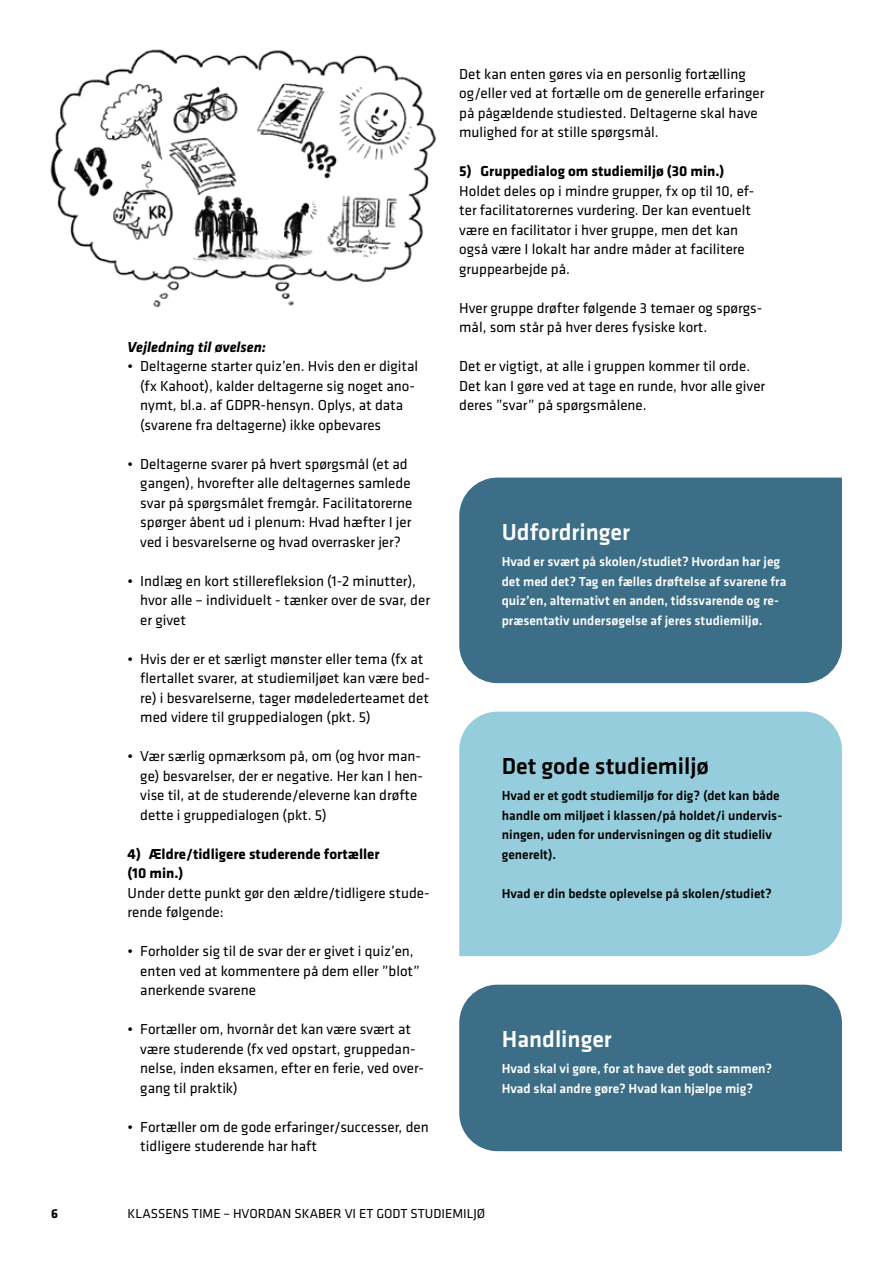
<style>
.page{position:relative;width:893px;height:1263px;background:#fff}
.page>*{position:absolute;margin:0;border:0;box-sizing:border-box;transform-origin:0 0}
.t1{font:500 24px "Klavika";color:#fff}
.t2{font:500 24px "Klavika";color:#000}
.t3{font:15px/19.5px "Klavika";color:#000}
.t4{font:700 15px/19.5px "Klavika";color:#000}
.t5{font:italic 700 15px "Klavika";color:#000}
.t6{font:500 13.5px/19.5px "Klavika";color:#fff}
.t7{font:500 13.5px/19.5px "Klavika";color:#000}
.t8{font:13.5px "Klavika";color:#000}
.t9{font:700 13.5px "Klavika";color:#000}
</style>
<div class="page">
<img style="left:50px;top:49px;width:387px;height:259px">
<div style="left:459px;top:712px;width:383px;height:244px;background:#96cddc"></div>
<div style="left:459px;top:985px;width:383px;height:166px;background:#3c6e87"></div>
<div style="left:459px;top:478px;width:383px;height:205px;background:#3c6e87"></div>
<p class="t5" style="left:128px;top:336px;width:140px">Vejledning til øvelsen:</p>
<p class="t3" style="left:140px;top:356px;width:279px;text-indent:-13px">• Deltagerne starter quiz’en. Hvis den er digital (fx Kahoot), kalder deltagerne sig noget ano&shy;nymt, bl.a. af GDPR-hensyn. Oplys, at data (svarene fra deltagerne) ikke opbevares</p>
<p class="t3" style="left:140px;top:453px;width:274px;text-indent:-13px">• Deltagerne svarer på hvert spørgsmål (et ad gangen), hvorefter alle deltagernes samlede svar på spørgsmålet fremgår. Facilitatorerne spørger åbent ud i plenum: Hvad hæfter I jer ved i besvarelserne og hvad overrasker jer?</p>
<p class="t3" style="left:140px;top:570px;width:291px;text-indent:-13px">• Indlæg en kort stillerefleksion (1-2 minutter), hvor alle – individuelt - tænker over de svar, der er givet</p>
<p class="t3" style="left:140px;top:648px;width:291px;text-indent:-13px">• Hvis der er et særligt mønster eller tema (fx at flertallet svarer, at studiemiljøet kan være bed&shy;re) i besvarelserne, tager mødelederteamet det med videre til gruppedialogen (pkt. 5)</p>
<p class="t3" style="left:140px;top:746px;width:284px;text-indent:-13px">• Vær særlig opmærksom på, om (og hvor man&shy;ge) besvarelser, der er negative. Her kan I hen&shy;vise til, at de studerende/eleverne kan drøfte dette i gruppedialogen (pkt. 5)</p>
<p class="t4" style="left:128px;top:843px;width:254px">4) Ældre/tidligere studerende fortæller (10 min.)</p>
<p class="t3" style="left:128px;top:882px;width:304px">Under dette punkt gør den ældre/tidligere stude&shy;rende følgende:</p>
<p class="t3" style="left:140px;top:941px;width:281px;text-indent:-13px">• Forholder sig til de svar der er givet i quiz’en, enten ved at kommentere på dem eller ”blot” anerkende svarene</p>
<p class="t3" style="left:140px;top:1019px;width:285px;text-indent:-13px">• Fortæller om, hvornår det kan være svært at være studerende (fx ved opstart, gruppedan&shy;nelse, inden eksamen, efter en ferie, ved over&shy;gang til praktik)</p>
<p class="t3" style="left:140px;top:1116px;width:290px;text-indent:-13px">• Fortæller om de gode erfaringer/successer, den tidligere studerende har haft</p>
<p class="t3" style="left:459px;top:63px;width:307px">Det kan enten gøres via en personlig fortælling og/eller ved at fortælle om de generelle erfaringer på pågældende studiested. Deltagerne skal have mulighed for at stille spørgsmål.</p>
<p class="t4" style="left:459px;top:161px;width:267px">5) Gruppedialog om studiemiljø (30 min.)</p>
<p class="t3" style="left:459px;top:180px;width:297px">Holdet deles op i mindre grupper, fx op til 10, ef&shy;ter facilitatorernes vurdering. Der kan eventuelt være en facilitator i hver gruppe, men det kan også være I lokalt har andre måder at facilitere gruppearbejde på.</p>
<p class="t3" style="left:459px;top:297px;width:305px">Hver gruppe drøfter følgende 3 temaer og spørgs&shy;mål, som står på hver deres fysiske kort.</p>
<p class="t3" style="left:459px;top:356px;width:307px">Det er vigtigt, at alle i gruppen kommer til orde.<br>Det kan I gøre ved at tage en runde, hvor alle giver deres ”svar” på spørgsmålene.</p>
<h1 class="t1" style="left:502px;top:515px;width:130px">Udfordringer</h1>
<p class="t6" style="left:502px;top:551px;width:286px">Hvad er svært på skolen/studiet? Hvordan har jeg det med det? Tag en fælles drøftelse af svarene fra quiz’en, alternativt en anden, tidssvarende og re&shy;præsentativ undersøgelse af jeres studiemiljø.</p>
<h1 class="t2" style="left:502px;top:749px;width:209px">Det gode studiemiljø</h1>
<p class="t7" style="left:502px;top:785px;width:282px">Hvad er et godt studiemiljø for dig? (det kan både handle om miljøet i klassen/på holdet/i undervis&shy;ningen, uden for undervisningen og dit studieliv generelt).</p>
<p class="t7" style="left:502px;top:883px;width:272px">Hvad er din bedste oplevelse på skolen/studiet?</p>
<h1 class="t1" style="left:502px;top:1022px;width:112px">Handlinger</h1>
<p class="t6" style="left:502px;top:1058px;width:272px">Hvad skal vi gøre, for at have det godt sammen?<br>Hvad skal andre gøre? Hvad kan hjælpe mig?</p>
<p class="t9" style="left:51px;top:1203px;width:8px">6</p>
<p class="t8" style="left:128px;top:1204px;width:359px">KLASSENS TIME – HVORDAN SKABER VI ET GODT STUDIEMILJØ</p>
</div>
